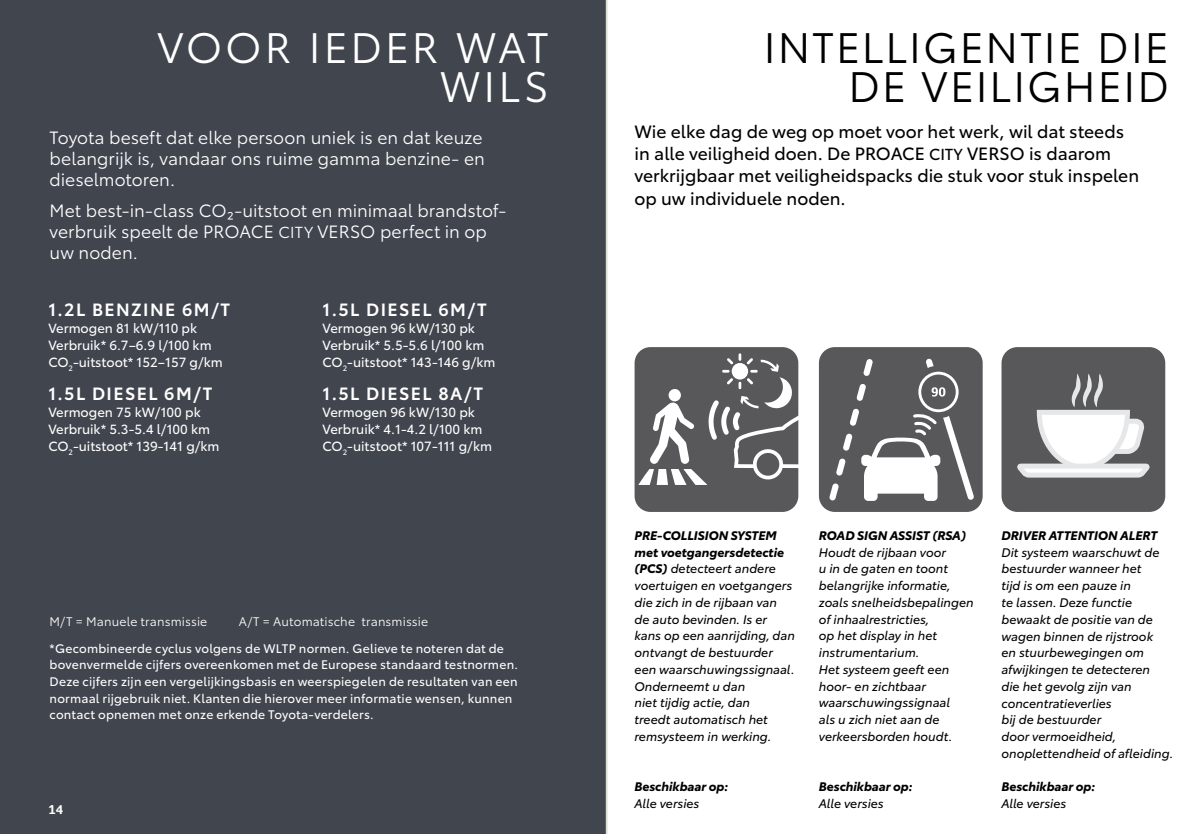
<style>
.page{position:relative;width:1191px;height:834px;background:#fff}
.page>*{position:absolute;margin:0;border:0;box-sizing:border-box;transform-origin:0 0}
.t1{font:42px/39.4px "Toyota Type";letter-spacing:.045em;color:#000;text-align:right}
.t2{font:42px/39.4px "Toyota Type";letter-spacing:.07em;color:#fff;text-align:right}
.t3{font:17.5px/21px "Toyota Type";color:#fff}
.t4{font:17.5px/22.4px "Toyota Type";color:#000}
.t5{font:600 17.5px "Toyota Type";letter-spacing:.08em;color:#fff}
.t6{font:13.12px/16.8px "Toyota Type";color:#fff}
.t7{font:italic 12.25px/16.8px "Toyota Type";color:#000}
.t8{font:12.25px/16.6px "Toyota Type";letter-spacing:.015em;color:#fff}
.t9{font:italic 700 12.25px "Toyota Type";color:#000}
.t10{font:12.25px "Toyota Type";letter-spacing:.01em;color:#fff}
.t11{font:700 12.25px "Toyota Text";color:#fff}
.s1{font-size:15.75px}
.s2{font-weight:700}
</style>
<div class="page">
<div style="left:0;top:0;width:607px;height:833px;background:#41454e"></div>
<div style="left:819px;top:347px;width:163px;height:165px;background:#58575a;border-radius:16px"></div>
<svg style="left:863px;top:359px;width:10px;height:17px"></svg>
<svg style="left:856px;top:384px;width:10px;height:17px"></svg>
<svg style="left:926px;top:358px;width:8px;height:9px"></svg>
<div style="left:912px;top:365px;width:52px;height:53px;background:#58575a;border-radius:50%"></div>
<svg style="left:829px;top:408px;width:145px;height:93px"></svg>
<div style="left:918px;top:371px;width:40px;height:41px;border:3px solid #fff;border-radius:50%"></div>
<svg style="left:931px;top:387px;width:14px;height:9px"></svg>
<div style="left:634px;top:347px;width:164px;height:165px;background:#58575a;border-radius:16px"></div>
<svg style="left:638px;top:353px;width:160px;height:132px"></svg>
<svg style="left:1001px;top:347px;width:164px;height:164px"></svg>
<h1 class="t2" style="left:157px;top:25px;width:392px">VOOR IEDER WAT<br>WILS</h1>
<h2 class="t3" style="left:50px;top:126px;width:437px">Toyota beseft dat elke persoon uniek is en dat keuze belangrijk is, vandaar ons ruime gamma benzine- en dieselmotoren.</h2>
<h2 class="t3" style="left:50px;top:199px;width:458px">Met best-in-class CO₂-uitstoot en minimaal brandstof&shy;verbruik speelt de PROACE <span class="s1">CITY</span> VERSO perfect in op uw noden.</h2>
<h2 class="t5" style="left:48px;top:297px;width:183px">1.2L BENZINE 6M/T</h2>
<p class="t6" style="left:48px;top:319px;width:176px">Vermogen 81 kW/110 pk<br>Verbruik* 6.7–6.9 l/100 km<br>CO<sub>2</sub>-uitstoot* 152–157 g/km</p>
<h2 class="t5" style="left:48px;top:380px;width:165px">1.5L DIESEL 6M/T</h2>
<p class="t6" style="left:48px;top:403px;width:173px">Vermogen 75 kW/100 pk<br>Verbruik* 5.3-5.4 l/100 km<br>CO<sub>2</sub>-uitstoot* 139-141 g/km</p>
<h2 class="t5" style="left:322px;top:297px;width:165px">1.5L DIESEL 6M/T</h2>
<p class="t6" style="left:322px;top:319px;width:174px">Vermogen 96 kW/130 pk<br>Verbruik* 5.5-5.6 l/100 km<br>CO<sub>2</sub>-uitstoot* 143-146 g/km</p>
<h2 class="t5" style="left:322px;top:380px;width:162px">1.5L DIESEL 8A/T</h2>
<p class="t6" style="left:322px;top:403px;width:171px">Vermogen 96 kW/130 pk<br>Verbruik* 4.1-4.2 l/100 km<br>CO<sub>2</sub>-uitstoot* 107-111 g/km</p>
<p class="t10" style="left:50px;top:612px;width:159px">M/T = Manuele transmissie</p>
<p class="t10" style="left:239px;top:612px;width:191px">A/T = Automatische transmissie</p>
<p class="t8" style="left:50px;top:638px;width:470px">*Gecombineerde cyclus volgens de WLTP normen. Gelieve te noteren dat de bovenvermelde cijfers overeenkomen met de Europese standaard testnormen.<br>Deze cijfers zijn een vergelijkingsbasis en weerspiegelen de resultaten van een normaal rijgebruik niet. Klanten die hierover meer informatie wensen, kunnen contact opnemen met onze erkende Toyota-verdelers.</p>
<p class="t11" style="left:48px;top:801px;width:16px">14</p>
<h1 class="t1" style="left:764px;top:25px;width:407px">INTELLIGENTIE DIE<br>DE VEILIGHEID</h1>
<h2 class="t4" style="left:634px;top:119px;width:506px">Wie elke dag de weg op moet voor het werk, wil dat steeds in alle veiligheid doen. De PROACE <span class="s1">CITY</span> VERSO is daarom verkrijgbaar met veiligheidspacks die stuk voor stuk inspelen op uw individuele noden.</h2>
<p class="t7" style="left:634px;top:526px;width:162px"><span class="s2">PRE-COLLISION SYSTEM met voetgangersdetectie (PCS)</span> detecteert andere voertuigen en voetgangers die zich in de rijbaan van de auto bevinden. Is er kans op een aanrijding, dan ontvangt de bestuurder een waarschuwingssignaal.<br>Onderneemt u dan<br>niet tijdig actie, dan<br>treedt automatisch het remsysteem in werking.</p>
<p class="t9" style="left:634px;top:776px;width:95px">Beschikbaar op:</p>
<p class="t7" style="left:634px;top:793px;width:66px">Alle versies</p>
<p class="t9" style="left:819px;top:525px;width:149px">ROAD SIGN ASSIST (RSA)</p>
<p class="t7" style="left:819px;top:542px;width:156px">Houdt de rijbaan voor<br>u in de gaten en toont belangrijke informatie, zoals snelheidsbepalingen of inhaalrestricties,<br>op het display in het instrumentarium.<br>Het systeem geeft een hoor- en zichtbaar waarschuwingssignaal<br>als u zich niet aan de verkeersborden houdt.</p>
<p class="t9" style="left:819px;top:776px;width:95px">Beschikbaar op:</p>
<p class="t7" style="left:819px;top:794px;width:66px">Alle versies</p>
<p class="t9" style="left:1001px;top:525px;width:157px">DRIVER ATTENTION ALERT</p>
<p class="t7" style="left:1001px;top:542px;width:173px">Dit systeem waarschuwt de bestuurder wanneer het<br>tijd is om een pauze in<br>te lassen. Deze functie bewaakt de positie van de wagen binnen de rijstrook<br>en stuurbewegingen om afwijkingen te detecteren<br>die het gevolg zijn van concentratieverlies<br>bij de bestuurder<br>door vermoeidheid, onoplettendheid of afleiding.</p>
<p class="t9" style="left:1001px;top:777px;width:95px">Beschikbaar op:</p>
<p class="t7" style="left:1001px;top:794px;width:66px">Alle versies</p>
</div>
